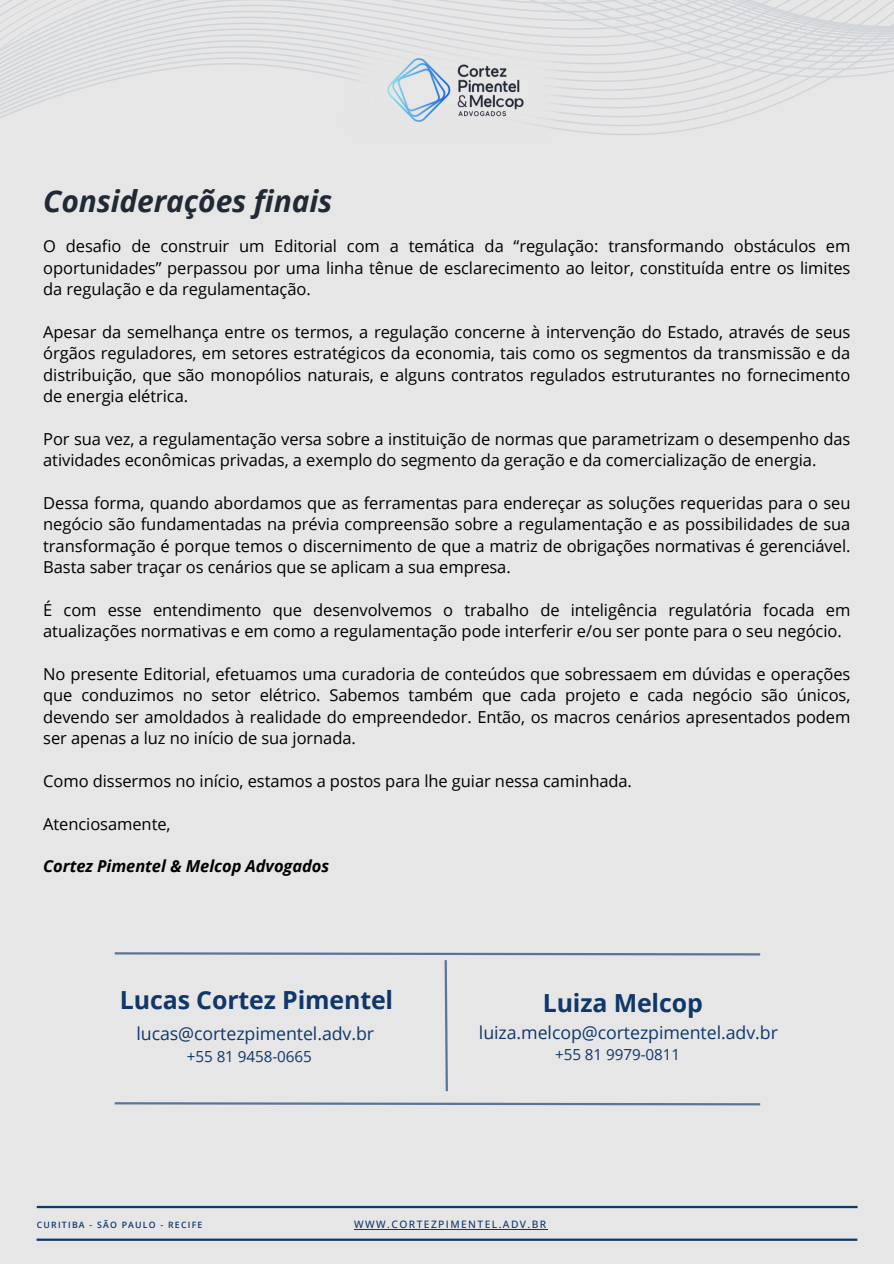
<style>
.page{position:relative;width:894px;height:1264px;background:#fff}
.page>*{position:absolute;margin:0;border:0;box-sizing:border-box;transform-origin:0 0}
.t1{font:italic 700 30px "Open Sans";letter-spacing:-.005em;color:#212934}
.t2{font:700 24.9px "Open Sans";letter-spacing:-.005em;color:#0f376b}
.t3{font:17.7px "Open Sans";letter-spacing:-.005em;color:#0f376b}
.t4{font:16.5px/21.3px "Open Sans";letter-spacing:-.005em;color:#000;text-align:justify}
.t5{font:italic 700 16.5px "Open Sans";letter-spacing:-.005em;color:#000}
.t6{font:15.3px "Open Sans";letter-spacing:-.005em;color:#0f376b}
.t7{font:500 10.2px "Open Sans";letter-spacing:.14em;color:#0f376b}
.t8{font:600 8.7px "Open Sans";letter-spacing:.14em;color:#0f376b}
</style>
<div class="page">
<div style="left:0;top:0;width:893px;height:1263px;background:#e6e6e6"></div>
<hr style="left:37px;top:1205px;width:820px;height:3px;background:#0f376b">
<hr style="left:37px;top:1238px;width:820px;height:2px;background:#0f376b">
<svg style="left:0;top:103px;width:779px;height:9px"></svg>
<svg style="left:0;top:94px;width:800px;height:9px"></svg>
<svg style="left:0;top:85px;width:818px;height:9px"></svg>
<svg style="left:0;top:76px;width:856px;height:9px"></svg>
<svg style="left:0;top:0;width:893px;height:76px"></svg>
<img style="left:333px;top:29px;width:245px;height:103px">
<img style="left:387px;top:58px;width:136px;height:63px">
<hr style="left:354px;top:1228px;width:193px;height:1px;background:#0f376b">
<svg style="left:114px;top:952px;width:647px;height:140px"></svg>
<svg style="left:114px;top:1102px;width:647px;height:3px;background:#8194ac"></svg>
<h2 class="t1" style="left:43px;top:180px;width:290px">Considerações finais</h2>
<h4 class="t4" style="left:43px;top:235px;width:808px">O desafio de construir um Editorial com a temática da “regulação: transformando obstáculos em oportunidades” perpassou por uma linha tênue de esclarecimento ao leitor, constituída entre os limites da regulação e da regulamentação.</h4>
<h4 class="t4" style="left:43px;top:321px;width:808px">Apesar da semelhança entre os termos, a regulação concerne à intervenção do Estado, através de seus órgãos reguladores, em setores estratégicos da economia, tais como os segmentos da transmissão e da distribuição, que são monopólios naturais, e alguns contratos regulados estruturantes no fornecimento de energia elétrica.</h4>
<h4 class="t4" style="left:43px;top:428px;width:808px">Por sua vez, a regulamentação versa sobre a instituição de normas que parametrizam o desempenho das atividades econômicas privadas, a exemplo do segmento da geração e da comercialização de energia.</h4>
<h4 class="t4" style="left:43px;top:492px;width:808px">Dessa forma, quando abordamos que as ferramentas para endereçar as soluções requeridas para o seu negócio são fundamentadas na prévia compreensão sobre a regulamentação e as possibilidades de sua transformação é porque temos o discernimento de que a matriz de obrigações normativas é gerenciável.<br>Basta saber traçar os cenários que se aplicam a sua empresa.</h4>
<h4 class="t4" style="left:43px;top:599px;width:808px">É com esse entendimento que desenvolvemos o trabalho de inteligência regulatória focada em atualizações normativas e em como a regulamentação pode interferir e/ou ser ponte para o seu negócio.</h4>
<h4 class="t4" style="left:43px;top:663px;width:808px">No presente Editorial, efetuamos uma curadoria de conteúdos que sobressaem em dúvidas e operações que conduzimos no setor elétrico. Sabemos também que cada projeto e cada negócio são únicos, devendo ser amoldados à realidade do empreendedor. Então, os macros cenários apresentados podem ser apenas a luz no início de sua jornada.</h4>
<h4 class="t4" style="left:43px;top:770px;width:590px">Como dissermos no início, estamos a postos para lhe guiar nessa caminhada.</h4>
<h4 class="t4" style="left:43px;top:812px;width:129px">Atenciosamente,</h4>
<p class="t5" style="left:43px;top:854px;width:287px">Cortez Pimentel &amp; Melcop Advogados</p>
<h4 class="t2" style="left:120px;top:982px;width:275px">Lucas Cortez Pimentel</h4>
<h5 class="t3" style="left:136px;top:1021px;width:239px">lucas@cortezpimentel.adv.br</h5>
<h2 class="t6" style="left:187px;top:1045px;width:126px">+55 81 9458-0665</h2>
<h4 class="t2" style="left:542px;top:985px;width:162px">Luiza Melcop</h4>
<h5 class="t3" style="left:479px;top:1020px;width:300px">luiza.melcop@cortezpimentel.adv.br</h5>
<p class="t6" style="left:555px;top:1043px;width:126px">+55 81 9979-0811</p>
<p class="t8" style="left:37px;top:1218px;width:167px">CURITIBA - SÃO PAULO - RECIFE</p>
<h1 class="t7" style="left:354px;top:1217px;width:193px">WWW.CORTEZPIMENTEL.ADV.BR</h1>
</div>
